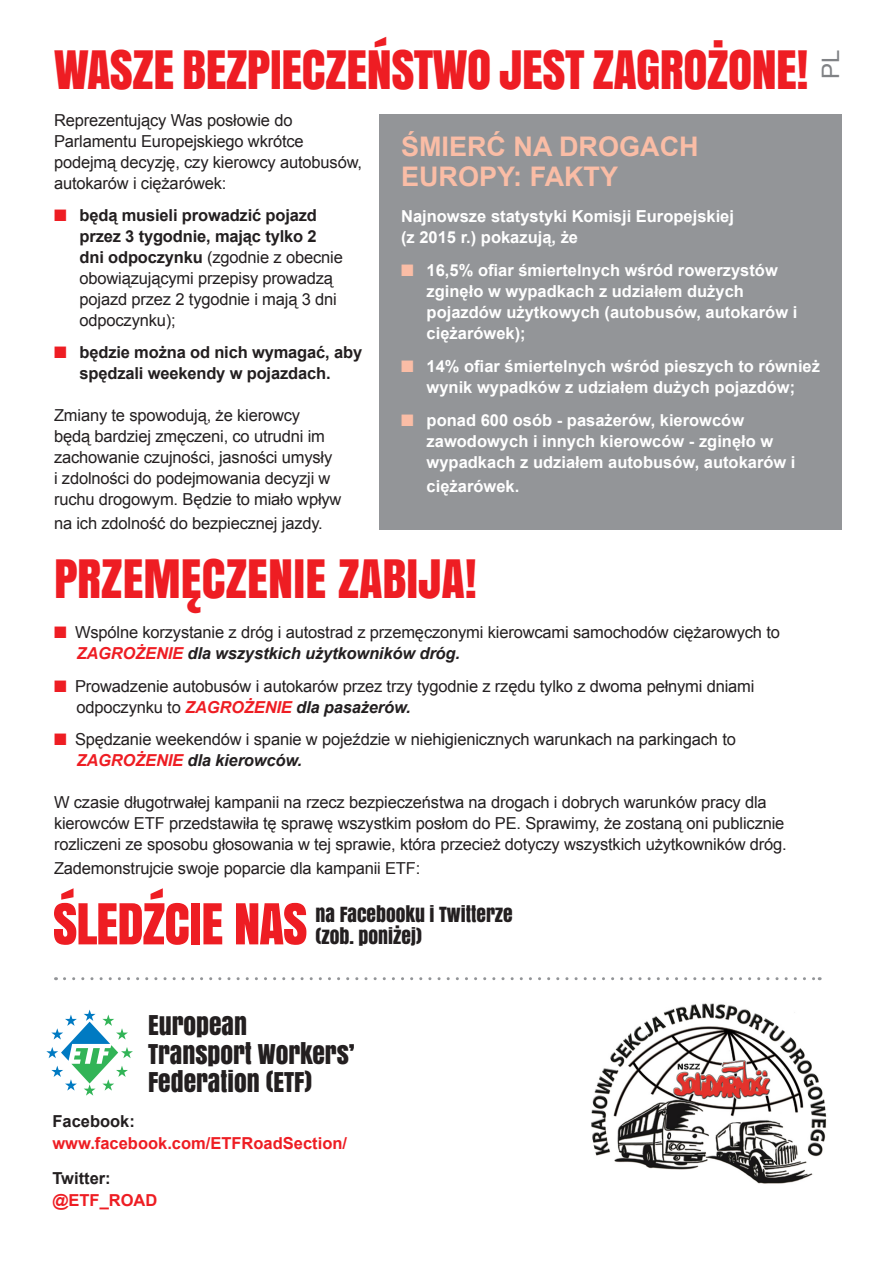
<style>
.page{position:relative;width:893px;height:1263px;background:#fff}
.page>*{position:absolute;margin:0;border:0;box-sizing:border-box;transform-origin:0 0}
.t1{font:52.95px "Anton";letter-spacing:-.02em;color:#ee1d23}
.t2{font:49.5px "Anton";letter-spacing:-.01em;color:#ee1d23}
.t3{font:700 27px/30px "Arial";color:#fabda6}
.t4{font:25.5px/28.5px "Anton";color:#231f20}
.t5{font:24px "Arial";color:#808285}
.t6{font:19.5px/22.5px "Anton";color:#231f20}
.t7{font:16.5px/21px "Arial";letter-spacing:-.01em;color:#231f20}
.t8{font:700 16.5px/21px "Arial";color:#fff}
.t9{font:700 16.5px/22.5px "Arial";color:#ee1d23}
.t10{font:700 16.5px/21px "Arial";letter-spacing:-.01em;color:#231f20;text-align:center}
.s1{color:#ee1d23}
.s2{font-weight:700}
.s3{font-weight:700;font-style:italic;color:#ee1d23}
.s4{font-weight:700;font-style:italic}
.s5{color:#fabda6}
.s6{color:#231f20}
</style>
<div class="page">
<svg style="left:64px;top:977px;width:756px;height:3px"></svg>
<svg style="left:46px;top:1009px;width:87px;height:86px"></svg>
<div style="left:380px;top:115px;width:462px;height:415px;background:#939598"></div>
<img style="left:591px;top:1003px;width:236px;height:181px">
<p class="t2" style="left:54px;top:31px;width:756px">WASZE BEZPIECZEŃSTWO JEST ZAGROŻONE!</p>
<p class="t7" style="left:54px;top:109px;width:310px">Reprezentujący Was posłowie do Parlamentu Europejskiego wkrótce podejmą decyzję, czy kierowcy autobusów, autokarów i ciężarówek:</p>
<p class="t7" style="left:80px;top:205px;width:265px;text-indent:-26px"><span class="s1">■</span> <span class="s2">będą musieli prowadzić pojazd przez 3 tygodnie, mając tylko 2 dni odpoczynku</span> (zgodnie z obecnie obowiązującymi przepisy prowadzą pojazd przez 2 tygodnie i mają 3 dni odpoczynku);</p>
<p class="t10" style="left:54px;top:342px;width:310px"><span class="s1">■</span> będzie można od nich wymagać, aby spędzali weekendy w pojazdach.</p>
<p class="t7" style="left:54px;top:405px;width:289px">Zmiany te spowodują, że kierowcy<br>będą bardziej zmęczeni, co utrudni im zachowanie czujności, jasności umysły<br>i zdolności do podejmowania decyzji w ruchu drogowym. Będzie to miało wpływ</p>
<p class="t7" style="left:54px;top:513px;width:270px">na ich zdolność do bezpiecznej jazdy.</p>
<p class="t2" style="left:54px;top:539px;width:425px">PRZEMĘCZENIE ZABIJA!</p>
<p class="t7" style="left:76px;top:622px;width:705px;text-indent:-22px"><span class="s1">■</span> Wspólne korzystanie z dróg i autostrad z przemęczonymi kierowcami samochodów ciężarowych to<br><span class="s3">ZAGROŻENIE</span> <span class="s4">dla wszystkich użytkowników dróg.</span></p>
<p class="t7" style="left:76px;top:675px;width:679px;text-indent:-22px"><span class="s1">■</span> Prowadzenie autobusów i autokarów przez trzy tygodnie z rzędu tylko z dwoma pełnymi dniami odpoczynku to <span class="s3">ZAGROŻENIE</span> <span class="s4">dla pasażerów.</span></p>
<p class="t7" style="left:76px;top:729px;width:661px;text-indent:-22px"><span class="s1">■</span> Spędzanie weekendów i spanie w pojeździe w niehigienicznych warunkach na parkingach to<br><span class="s3">ZAGROŻENIE</span> <span class="s4">dla kierowców.</span></p>
<p class="t7" style="left:54px;top:792px;width:734px">W czasie długotrwałej kampanii na rzecz bezpieczeństwa na drogach i dobrych warunków pracy dla kierowców ETF przedstawiła tę sprawę wszystkim posłom do PE. Sprawimy, że zostaną oni publicznie rozliczeni ze sposobu głosowania w tej sprawie, która przecież dotyczy wszystkich użytkowników dróg.</p>
<p class="t7" style="left:54px;top:858px;width:368px">Zademonstrujcie swoje poparcie dla kampanii ETF:</p>
<p class="t1" style="left:53px;top:882px;width:256px">ŚLEDŹCIE NAS</p>
<p class="t5" style="left:815px;top:79px;width:31px;rotate:-90deg">PL</p>
<p class="t3" style="left:401px;top:132px;width:299px">ŚMIERĆ NA DROGACH<br>EUROPY: FAKTY</p>
<p class="t8" style="left:401px;top:206px;width:334px">Najnowsze statystyki Komisji Europejskiej (z 2015 r.) pokazują, że</p>
<p class="t8" style="left:427px;top:260px;width:372px;text-indent:-26px"><span class="s5">■</span> 16,5% ofiar śmiertelnych wśród rowerzystów zginęło w wypadkach z udziałem dużych pojazdów użytkowych (autobusów, autokarów i ciężarówek);</p>
<p class="t8" style="left:401px;top:356px;width:420px;text-align:center"><span class="s5">■</span> 14% ofiar śmiertelnych wśród pieszych to również wynik wypadków z udziałem dużych pojazdów;</p>
<p class="t8" style="left:427px;top:410px;width:370px;text-indent:-26px"><span class="s5">■</span> ponad 600 osób - pasażerów, kierowców zawodowych i innych kierowców - zginęło w wypadkach z udziałem autobusów, autokarów i</p>
<p class="t8" style="left:427px;top:476px;width:94px">ciężarówek.</p>
<p class="t6" style="left:316px;top:902px;width:199px">NA FACEBOOKU I TWITTERZE (ZOB. PONIŻEJ)</p>
<p class="t4" style="left:148px;top:1010px;width:208px">EUROPEAN<br>TRANSPORT WORKERS’<br>FEDERATION (ETF)</p>
<p class="t9" style="left:52px;top:1110px;width:296px"><span class="s6">Facebook: </span>www.facebook.com/ETFRoadSection/</p>
<p class="t9" style="left:52px;top:1167px;width:107px"><span class="s6">Twitter: </span>@ETF_ROAD</p>
</div>
